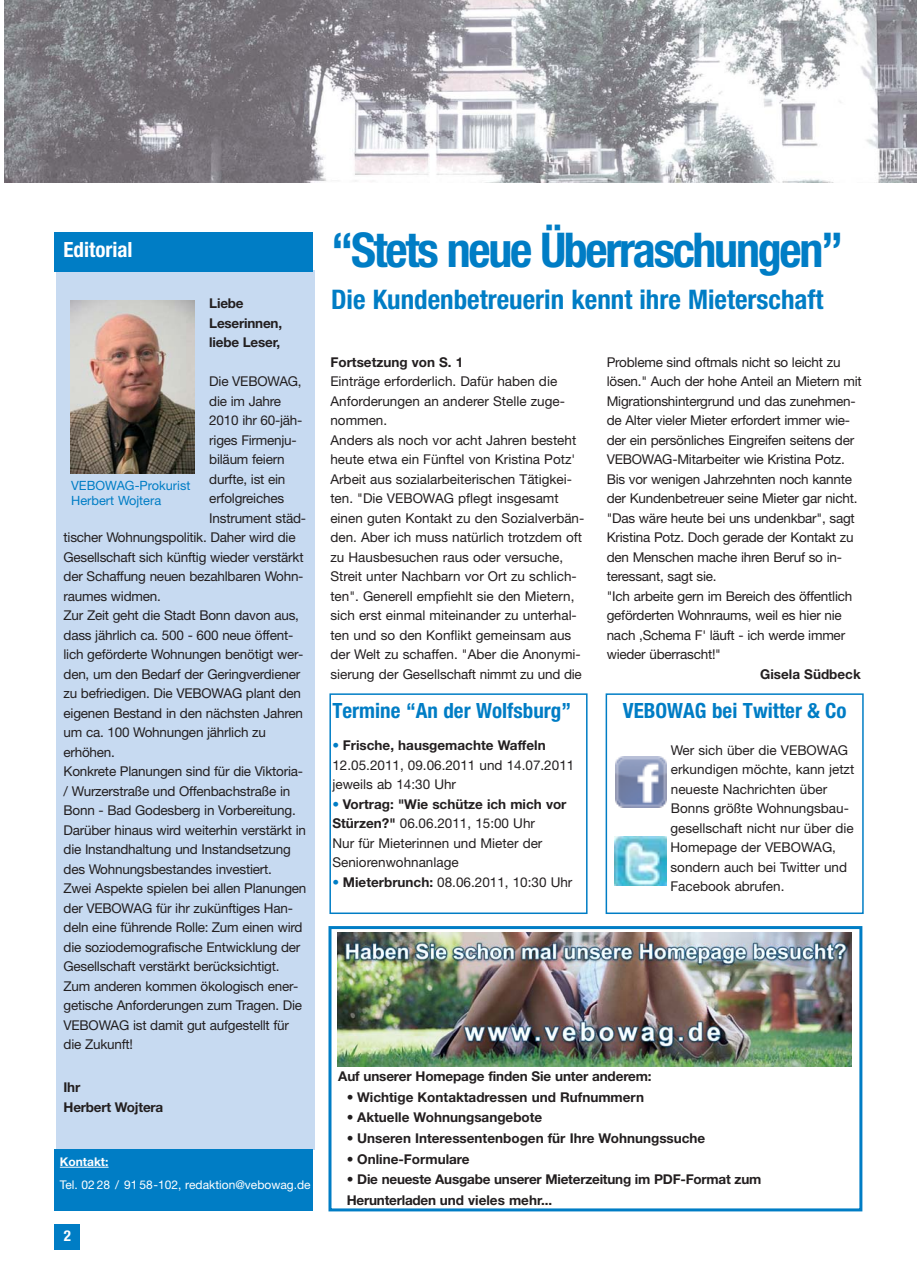
<style>
.page{position:relative;width:917px;height:1287px;background:#fff}
.page>*{position:absolute;margin:0;border:0;box-sizing:border-box;transform-origin:0 0}
.t1{font:700 condensed 48px "Helvetica Neue";letter-spacing:-.05em;color:#007dc5}
.t2{font:700 condensed 27px "Helvetica Neue";color:#007dc5}
.t3{font:700 condensed 21px "Helvetica Neue";color:#007dc5}
.t4{font:700 condensed 21px "Helvetica Neue";color:#fff}
.t5{font:700 condensed 15px "Helvetica Neue";color:#fff}
.t6{font:13.5px/19.5px "Helvetica Neue";letter-spacing:-.015em;color:#231f20}
.t7{font:700 13.5px/19.5px "Helvetica Neue";letter-spacing:-.01em;color:#231f20}
.t8{font:12.75px/15.3px "Helvetica Neue";color:#007dc5}
.t9{font:12px/23.4px "Helvetica Neue";color:#fff}
.s1{font-weight:700}
.s2{color:#007dc5}
</style>
<div class="page">
<img style="left:4px;top:0;width:912px;height:182px">
<div style="left:55px;top:1225px;width:25px;height:25px;background:#007dc5"></div>
<div style="left:56px;top:270px;width:258px;height:880px;background:#c7daf1"></div>
<img style="left:71px;top:300px;width:123px;height:173px">
<div style="left:55px;top:232px;width:257px;height:39px;background:#007dc5"></div>
<div style="left:55px;top:1149px;width:257px;height:61px;background:#007dc5"></div>
<hr style="left:60px;top:1167px;width:49px;height:1px;background:#fff">
<div style="left:329px;top:693px;width:258px;height:221px;border:2px solid #007dc5"></div>
<div style="left:328px;top:926px;width:534px;height:285px;border:3px solid #007dc5"></div>
<img style="left:337px;top:932px;width:514px;height:134px">
<div style="left:605px;top:693px;width:258px;height:221px;border:2px solid #007dc5"></div>
<img style="left:615px;top:757px;width:51px;height:51px">
<img style="left:615px;top:836px;width:51px;height:49px">
<p class="t4" style="left:64px;top:242px;width:71px">Editorial</p>
<p class="t7" style="left:209px;top:295px;width:74px">Liebe<br>Leserinnen, liebe Leser,</p>
<p class="t6" style="left:209px;top:373px;width:94px">Die VEBOWAG,</p>
<p class="t6" style="left:209px;top:392px;width:73px">die im Jahre</p>
<p class="t6" style="left:209px;top:412px;width:95px">2010 ihr 60-jäh-</p>
<p class="t6" style="left:209px;top:431px;width:89px">riges Firmenju-</p>
<p class="t6" style="left:209px;top:451px;width:77px">biläum feiern</p>
<p class="t6" style="left:209px;top:470px;width:78px">durfte, ist ein</p>
<p class="t6" style="left:209px;top:490px;width:76px">erfolgreiches</p>
<p class="t6" style="left:209px;top:509px;width:98px">Instrument städ-</p>
<p class="t6" style="left:64px;top:529px;width:233px">tischer Wohnungspolitik. Daher wird die</p>
<p class="t6" style="left:64px;top:548px;width:241px">Gesellschaft sich künftig wieder verstärkt</p>
<p class="t6" style="left:64px;top:568px;width:241px">der Schaffung neuen bezahlbaren Wohn-</p>
<p class="t6" style="left:64px;top:587px;width:99px">raumes widmen.</p>
<p class="t6" style="left:64px;top:607px;width:237px">Zur Zeit geht die Stadt Bonn davon aus,</p>
<p class="t6" style="left:64px;top:626px;width:231px">dass jährlich ca. 500 - 600 neue öffent-</p>
<p class="t6" style="left:64px;top:646px;width:241px">lich geförderte Wohnungen benötigt wer-</p>
<p class="t6" style="left:64px;top:665px;width:238px">den, um den Bedarf der Geringverdiener</p>
<p class="t6" style="left:64px;top:685px;width:239px">zu befriedigen. Die VEBOWAG plant den</p>
<p class="t6" style="left:64px;top:704px;width:241px">eigenen Bestand in den nächsten Jahren</p>
<p class="t6" style="left:64px;top:724px;width:204px">um ca. 100 Wohnungen jährlich zu</p>
<p class="t6" style="left:64px;top:743px;width:53px">erhöhen.</p>
<p class="t6" style="left:64px;top:763px;width:241px">Konkrete Planungen sind für die Viktoria-</p>
<p class="t6" style="left:64px;top:782px;width:228px">/ Wurzerstraße und Offenbachstraße in</p>
<p class="t6" style="left:64px;top:802px;width:234px">Bonn - Bad Godesberg in Vorbereitung.</p>
<p class="t6" style="left:64px;top:821px;width:244px">Darüber hinaus wird weiterhin verstärkt in</p>
<p class="t6" style="left:64px;top:841px;width:229px">die Instandhaltung und Instandsetzung</p>
<p class="t6" style="left:64px;top:860px;width:210px">des Wohnungsbestandes investiert.</p>
<p class="t6" style="left:64px;top:880px;width:244px">Zwei Aspekte spielen bei allen Planungen</p>
<p class="t6" style="left:64px;top:899px;width:231px">der VEBOWAG für ihr zukünftiges Han-</p>
<p class="t6" style="left:64px;top:919px;width:240px">deln eine führende Rolle: Zum einen wird</p>
<p class="t6" style="left:64px;top:938px;width:238px">die soziodemografische Entwicklung der</p>
<p class="t6" style="left:64px;top:958px;width:217px">Gesellschaft verstärkt berücksichtigt.</p>
<p class="t6" style="left:64px;top:977px;width:236px">Zum anderen kommen ökologisch ener-</p>
<p class="t6" style="left:64px;top:997px;width:240px">getische Anforderungen zum Tragen. Die</p>
<p class="t6" style="left:64px;top:1016px;width:227px">VEBOWAG ist damit gut aufgestellt für</p>
<p class="t6" style="left:64px;top:1036px;width:71px">die Zukunft!</p>
<p class="t7" style="left:64px;top:1079px;width:101px">Ihr<br>Herbert Wojtera</p>
<p class="t8" style="left:71px;top:479px;width:121px">VEBOWAG-Prokurist<br>Herbert Wojtera</p>
<p class="t9" style="left:60px;top:1151px;width:252px"><span class="s1">Kontakt:<br></span>Tel. 02 28 / 91 58-102, redaktion@vebowag.de</p>
<p class="t5" style="left:64px;top:1231px;width:9px">2</p>
<p class="t1" style="left:331px;top:232px;width:513px">“Stets neue Überraschungen”</p>
<p class="t2" style="left:331px;top:290px;width:494px">Die Kundenbetreuerin kennt ihre Mieterschaft</p>
<p class="t6" style="left:330px;top:353px;width:255px"><span class="s1">Fortsetzung von S. 1<br></span>Einträge erforderlich. Dafür haben die Anforderungen an anderer Stelle zuge&shy;nommen.<br>Anders als noch vor acht Jahren besteht heute etwa ein Fünftel von Kristina Potz' Arbeit aus sozialarbeiterischen Tätigkei&shy;ten. "Die VEBOWAG pflegt insgesamt einen guten Kontakt zu den Sozialverbän&shy;den. Aber ich muss natürlich trotzdem oft zu Hausbesuchen raus oder versuche, Streit unter Nachbarn vor Ort zu schlich&shy;ten". Generell empfiehlt sie den Mietern, sich erst einmal miteinander zu unterhal&shy;ten und so den Konflikt gemeinsam aus der Welt zu schaffen. "Aber die Anonymi&shy;sierung der Gesellschaft nimmt zu und die</p>
<p class="t6" style="left:606px;top:353px;width:235px">Probleme sind oftmals nicht so leicht zu</p>
<p class="t6" style="left:606px;top:373px;width:256px">lösen." Auch der hohe Anteil an Mietern mit</p>
<p class="t6" style="left:606px;top:392px;width:250px">Migrationshintergrund und das zunehmen-</p>
<p class="t6" style="left:606px;top:412px;width:245px">de Alter vieler Mieter erfordert immer wie-</p>
<p class="t6" style="left:606px;top:431px;width:249px">der ein persönliches Eingreifen seitens der</p>
<p class="t6" style="left:606px;top:451px;width:240px">VEBOWAG-Mitarbeiter wie Kristina Potz.</p>
<p class="t6" style="left:606px;top:470px;width:247px">Bis vor wenigen Jahrzehnten noch kannte</p>
<p class="t6" style="left:606px;top:490px;width:252px">der Kundenbetreuer seine Mieter gar nicht.</p>
<p class="t6" style="left:606px;top:509px;width:249px">"Das wäre heute bei uns undenkbar", sagt</p>
<p class="t6" style="left:606px;top:529px;width:248px">Kristina Potz. Doch gerade der Kontakt zu</p>
<p class="t6" style="left:606px;top:548px;width:237px">den Menschen mache ihren Beruf so in-</p>
<p class="t6" style="left:606px;top:568px;width:111px">teressant, sagt sie.</p>
<p class="t6" style="left:606px;top:587px;width:247px">"Ich arbeite gern im Bereich des öffentlich</p>
<p class="t6" style="left:606px;top:607px;width:237px">geförderten Wohnraums, weil es hier nie</p>
<p class="t6" style="left:606px;top:626px;width:240px">nach ‚Schema F' läuft - ich werde immer</p>
<p class="t6" style="left:606px;top:646px;width:116px">wieder überrascht!"</p>
<p class="t7" style="left:760px;top:665px;width:102px">Gisela Südbeck</p>
<p class="t3" style="left:332px;top:703px;width:240px">Termine “An der Wolfsburg”</p>
<p class="t6" style="left:332px;top:737px;width:243px"><span class="s2">•</span> <span class="s1">Frische, hausgemachte Waffeln<br></span>12.05.2011, 09.06.2011 und 14.07.2011 jeweils ab 14:30 Uhr</p>
<p class="t6" style="left:332px;top:796px;width:235px"><span class="s2">•</span> <span class="s1">Vortrag: "Wie schütze ich mich vor<br>Stürzen?"</span> 06.06.2011, 15:00 Uhr<br>Nur für Mieterinnen und Mieter der<br>Seniorenwohnanlage</p>
<p class="t6" style="left:332px;top:874px;width:241px"><span class="s2">•</span> <span class="s1">Mieterbrunch:</span> 08.06.2011, 10:30 Uhr</p>
<p class="t3" style="left:623px;top:703px;width:225px">VEBOWAG bei Twitter &amp; Co</p>
<p class="t6" style="left:670px;top:742px;width:185px">Wer sich über die VEBOWAG erkundigen möchte, kann jetzt neueste Nachrichten über<br>Bonns größte Wohnungsbau&shy;gesellschaft nicht nur über die<br>Homepage der VEBOWAG, sondern auch bei Twitter und<br>Facebook abrufen.</p>
<p class="t7" style="left:338px;top:1068px;width:315px">Auf unserer Homepage finden Sie unter anderem:</p>
<p class="t7" style="left:347px;top:1088px;width:299px">• Wichtige Kontaktadressen und Rufnummern</p>
<p class="t7" style="left:347px;top:1109px;width:197px">• Aktuelle Wohnungsangebote</p>
<p class="t7" style="left:347px;top:1130px;width:360px">• Unseren Interessentenbogen für Ihre Wohnungssuche</p>
<p class="t7" style="left:347px;top:1150px;width:124px">• Online-Formulare</p>
<p class="t7" style="left:347px;top:1170px;width:416px;line-height:20.7px">• Die neueste Ausgabe unserer Mieterzeitung im PDF-Format zum<br>Herunterladen und vieles mehr...</p>
</div>
